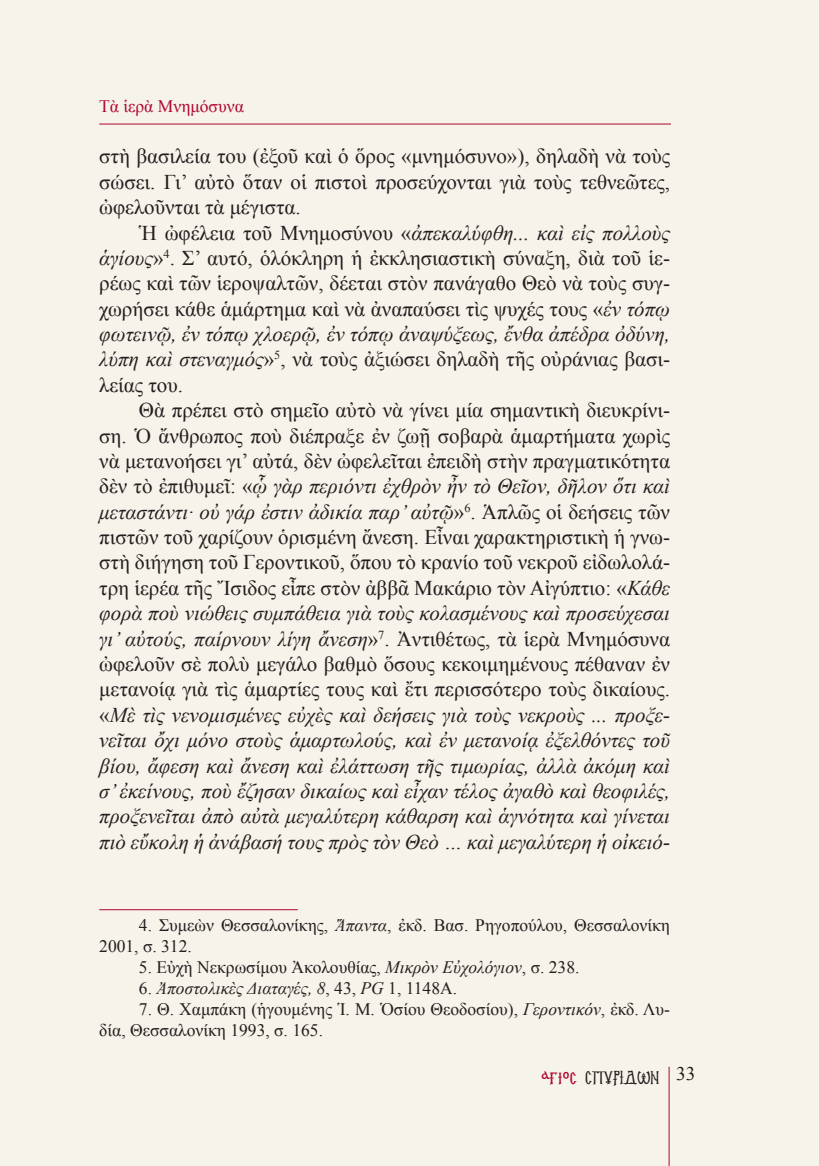
<style>
.page{position:relative;width:819px;height:1166px;background:#f6f3ea}
.page>*{position:absolute;margin:0;border:0;box-sizing:border-box;transform-origin:0 0}
.t1{font:italic 21px/25.4px "Times New Roman";color:#231f20;text-align:justify}
.t2{font:21px/25.4px "Times New Roman";color:#231f20;text-align:justify}
.t3{font:17.5px/21px "Times New Roman";color:#231f20}
.t4{font:italic 17.5px "Times New Roman";color:#231f20}
.t5{font:17.5px "PF Konstantinople";color:#231f20}
.t6{font:17.5px "Times New Roman";color:#b00630}
.s1{font-style:italic}
.s2{font-style:normal}
.s3{font-size:21px;color:#b00630}
</style>
<div class="page">
<hr style="left:668px;top:1067px;width:1px;height:99px;background:#ae082c">
<hr style="left:99px;top:124px;width:572px;height:1px;background:#ae082c">
<hr style="left:99px;top:909px;width:199px;height:1px;background:#b00630">
<p class="t6" style="left:99px;top:94px;width:146px">Τὰ ἱερὰ Μνημόσυνα</p>
<p class="t2" style="left:99px;top:143px;width:572px">στὴ βασιλεία του (ἐξοῦ καὶ ὁ ὅρος «μνημόσυνο»), δηλαδὴ νὰ τοὺς σώσει. Γι’ αὐτὸ ὅταν οἱ πιστοὶ προσεύχονται γιὰ τοὺς τεθνεῶτες, ὠφελοῦνται τὰ μέγιστα.</p>
<p class="t2" style="left:99px;top:219px;width:572px;text-indent:40px">Ἡ ὠφέλεια τοῦ Μνημοσύνου «<span class="s1">ἀπεκαλύφθη... καὶ εἰς πολλοὺς ἁγίους</span>»<sup>4</sup>. Σ’ αυτό, ὁλόκληρη ἡ ἐκκλησιαστικὴ σύναξη, διὰ τοῦ ἱε&shy;ρέως καὶ τῶν ἱεροψαλτῶν, δέεται στὸν πανάγαθο Θεὸ νὰ τοὺς συγ&shy;χωρήσει κάθε ἁμάρτημα καὶ νὰ ἀναπαύσει τὶς ψυχές τους «<span class="s1">ἐν τόπῳ φωτεινῷ, ἐν τόπῳ χλοερῷ, ἐν τόπῳ ἀναψύξεως, ἔνθα ἀπέδρα ὀδύνη, λύπη καὶ στεναγμός</span>»<sup>5</sup>, νὰ τοὺς ἀξιώσει δηλαδὴ τῆς οὐράνιας βασι&shy;λείας του.</p>
<p class="t1" style="left:99px;top:397px;width:572px;text-indent:40px"><span class="s2">Θὰ πρέπει στὸ σημεῖο αὐτὸ νὰ γίνει μία σημαντικὴ διευκρίνι&shy;ση. Ὁ ἄνθρωπος ποὺ διέπραξε ἐν ζωῇ σοβαρὰ ἁμαρτήματα χωρὶς νὰ μετανοήσει γι’ αὐτά, δὲν ὠφελεῖται ἐπειδὴ στὴν πραγματικότητα δὲν τὸ ἐπιθυμεῖ: «</span>ᾧ γὰρ περιόντι ἐχθρὸν ἦν τὸ Θεῖον, δῆλον ὅτι καὶ μεταστάντι· οὐ γάρ ἐστιν ἀδικία παρ’ αὐτῷ<span class="s2">»</span><sup>6</sup><span class="s2">. Ἁπλῶς οἱ δεήσεις τῶν πιστῶν τοῦ χαρίζουν ὁρισμένη ἄνεση. Εἶναι χαρακτηριστικὴ ἡ γνω&shy;στὴ διήγηση τοῦ Γεροντικοῦ, ὅπου τὸ κρανίο τοῦ νεκροῦ εἰδωλολά&shy;τρη ἱερέα τῆς Ἴσιδος εἶπε στὸν ἀββᾶ Μακάριο τὸν Αἰγύπτιο: «</span>Κάθε φορὰ ποὺ νιώθεις συμπάθεια γιὰ τοὺς κολασμένους καὶ προσεύχεσαι γι’ αὐτούς, παίρνουν λίγη ἄνεση<span class="s2">»</span><sup>7</sup><span class="s2">. Ἀντιθέτως, τὰ ἱερὰ Μνημόσυνα ὠφελοῦν σὲ πολὺ μεγάλο βαθμὸ ὅσους κεκοιμημένους πέθαναν ἐν μετανοίᾳ γιὰ τὶς ἁμαρτίες τους καὶ ἔτι περισσότερο τοὺς δικαίους. «</span>Μὲ τὶς νενομισμένες εὐχὲς καὶ δεήσεις γιὰ τοὺς νεκροὺς ... προξε&shy;νεῖται ὄχι μόνο στοὺς ἁμαρτωλούς, καὶ ἐν μετανοίᾳ ἐξελθόντες τοῦ βίου, ἄφεση καὶ ἄνεση καὶ ἐλάττωση τῆς τιμωρίας, ἀλλὰ ἀκόμη καὶ σ’ ἐκείνους, ποὺ ἔζησαν δικαίως καὶ εἶχαν τέλος ἀγαθὸ καὶ θεοφιλές, προξενεῖται ἀπὸ αὐτὰ μεγαλύτερη κάθαρση καὶ ἁγνότητα καὶ γίνεται πιὸ εὔκολη ἡ ἀνάβασή τους πρὸς τὸν Θεὸ … καὶ μεγαλύτερη ἡ οἰκειό-</p>
<p class="t3" style="left:99px;top:914px;width:572px;text-indent:40px">4. Συμεὼν Θεσσαλονίκης, <span class="s1">Ἅπαντα</span>, ἐκδ. Βασ. Ρηγοπούλου, Θεσσαλονίκη<br>2001, σ. 312.</p>
<p class="t3" style="left:139px;top:956px;width:442px">5. Εὐχὴ Νεκρωσίμου Ἀκολουθίας, <span class="s1">Μικρὸν Εὐχολόγιον</span>, σ. 238.</p>
<p class="t4" style="left:139px;top:976px;width:319px"><span class="s2">6.</span> Ἀποστολικὲς Διαταγές, 8<span class="s2">, 43,</span> PG <span class="s2">1, 1148Α.</span></p>
<p class="t3" style="left:99px;top:998px;width:572px;text-indent:40px">7. Θ. Χαμπάκη (ἡγουμένης Ἱ. Μ. Ὁσίου Θεοδοσίου), <span class="s1">Γεροντικόν</span>, ἐκδ. Λυ&shy;δία, Θεσσαλονίκη 1993, σ. 165.</p>
<p class="t5" style="left:541px;top:1066px;width:155px"><span class="s3">αγιοσ</span> ΣΠΥΡΙΔΩΝ <sup>33</sup></p>
</div>
